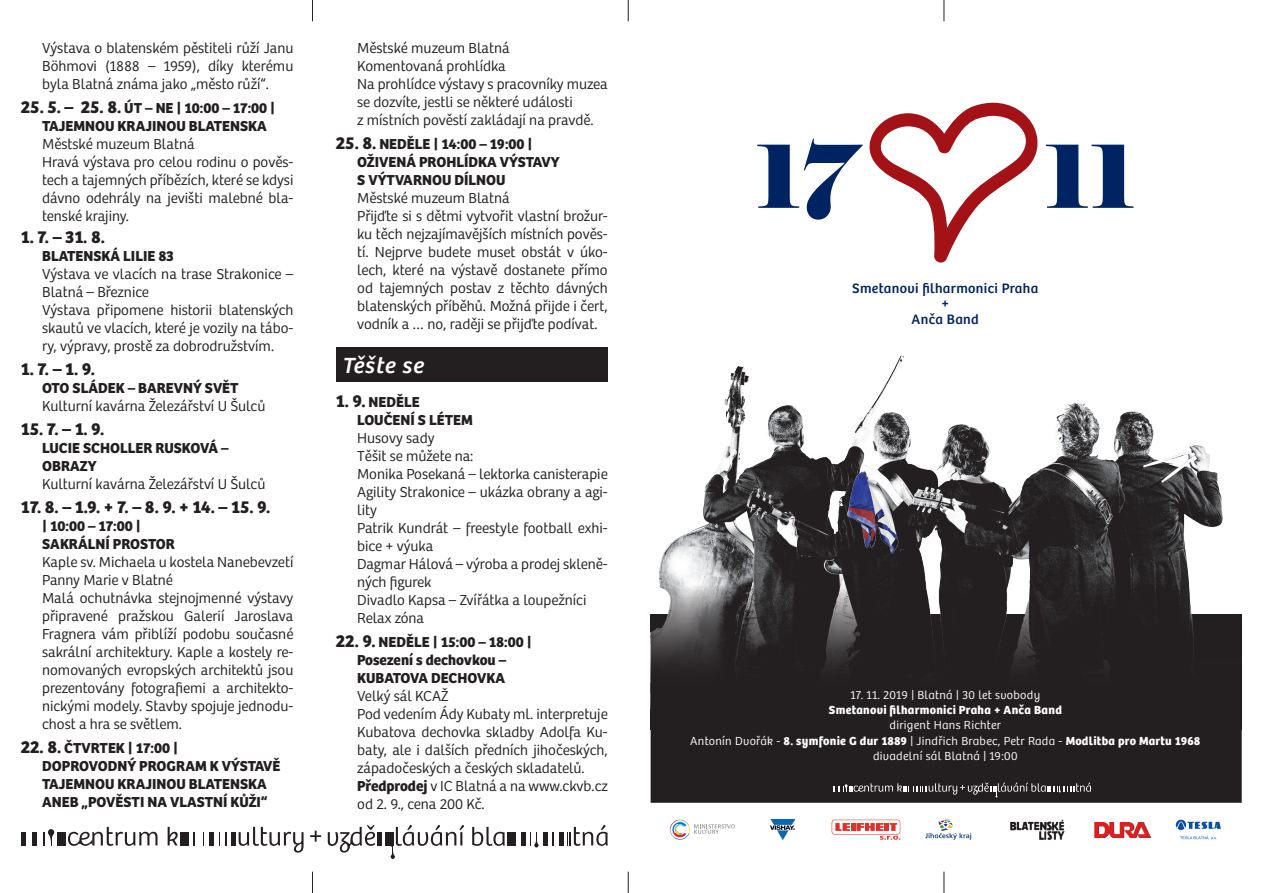
<style>
.page{position:relative;width:1263px;height:893px;background:#fff}
.page>*{position:absolute;margin:0;border:0;box-sizing:border-box;transform-origin:0 0}
.t1{font:italic 22.8px "Bree";letter-spacing:.045em;color:#fff}
.t2{font:18px "Bree Bold Office";color:#231f20}
.t3{font:15px/18px "Bree Light Office";color:#231f20}
.t4{font:15px/18px "Bree Bold Office";color:#231f20}
.t5{font:14.1px/15.6px "Bree";letter-spacing:.025em;color:#002361;text-align:center}
.t6{font:300 12.15px/15.3px "Bree";letter-spacing:.025em;color:#fff;text-align:center}
.s1{font-size:18px}
.s2{font-family:"Bree Bold Office"}
.s3{font-weight:700}
</style>
<div class="page">
<svg style="left:312px;top:872px;width:1px;height:21px"></svg>
<svg style="left:628px;top:872px;width:1px;height:21px"></svg>
<svg style="left:944px;top:872px;width:1px;height:21px"></svg>
<svg style="left:312px;top:0;width:1px;height:21px"></svg>
<svg style="left:628px;top:0;width:1px;height:21px"></svg>
<svg style="left:944px;top:0;width:1px;height:21px"></svg>
<div style="left:543px;top:832px;width:5px;height:13px;background:#231f20"></div>
<svg style="left:193px;top:832px;width:1px;height:13px"></svg>
<svg style="left:203px;top:832px;width:1px;height:13px"></svg>
<svg style="left:219px;top:832px;width:7px;height:13px"></svg>
<hr style="left:21px;top:832px;width:4px;height:13px;background:#231f20">
<hr style="left:32px;top:832px;width:4px;height:13px;background:#231f20">
<hr style="left:209px;top:832px;width:4px;height:13px;background:#231f20">
<hr style="left:232px;top:832px;width:4px;height:13px;background:#231f20">
<hr style="left:378px;top:832px;width:4px;height:13px;background:#231f20">
<div style="left:57px;top:832px;width:8px;height:13px;background:#231f20"></div>
<div style="left:180px;top:832px;width:9px;height:13px;background:#231f20"></div>
<div style="left:385px;top:832px;width:8px;height:13px;background:#231f20"></div>
<svg style="left:168px;top:827px;width:10px;height:18px"></svg>
<svg style="left:239px;top:827px;width:65px;height:26px"></svg>
<svg style="left:553px;top:832px;width:1px;height:13px"></svg>
<svg style="left:530px;top:832px;width:8px;height:15px"></svg>
<hr style="left:522px;top:832px;width:4px;height:13px;background:#231f20">
<hr style="left:559px;top:832px;width:4px;height:13px;background:#231f20">
<div style="left:507px;top:832px;width:8px;height:13px;background:#231f20"></div>
<svg style="left:567px;top:825px;width:41px;height:21px"></svg>
<svg style="left:310px;top:831px;width:11px;height:11px"></svg>
<svg style="left:44px;top:829px;width:10px;height:17px"></svg>
<svg style="left:389px;top:825px;width:75px;height:34px"></svg>
<svg style="left:328px;top:825px;width:47px;height:28px"></svg>
<svg style="left:68px;top:827px;width:90px;height:19px"></svg>
<svg style="left:472px;top:827px;width:33px;height:19px"></svg>
<div style="left:336px;top:348px;width:272px;height:34px;background:#231f20"></div>
<img style="left:659px;top:355px;width:564px;height:226px">
<img style="left:840px;top:465px;width:69px;height:98px">
<svg style="left:651px;top:581px;width:591px;height:222px;background:#2e2a2b"></svg>
<svg style="left:1046px;top:145px;width:87px;height:63px"></svg>
<svg style="left:757px;top:103px;width:281px;height:160px"></svg>
<svg style="left:833px;top:782px;width:258px;height:15px;background:#484546"></svg>
<img style="left:770px;top:820px;width:24px;height:20px">
<svg style="left:832px;top:820px;width:69px;height:20px"></svg>
<img style="left:1094px;top:822px;width:57px;height:15px">
<img style="left:1011px;top:820px;width:54px;height:20px">
<svg style="left:1180px;top:836px;width:37px;height:4px"></svg>
<svg style="left:1176px;top:820px;width:45px;height:10px"></svg>
<svg style="left:670px;top:820px;width:65px;height:20px"></svg>
<svg style="left:925px;top:820px;width:46px;height:20px"></svg>
<p class="t3" style="left:42px;top:39px;width:253px;text-align:justify">Výstava o blatenském pěstiteli růží Janu Böhmovi (1888 – 1959), díky kterému byla Blatná známa jako „město růží“.</p>
<p class="t4" style="left:21px;top:99px;width:256px"><span class="s1">25. 5. – 25. 8.</span> ÚT – NE | 10:00 – 17:00 |</p>
<p class="t4" style="left:42px;top:117px;width:226px">TAJEMNOU KRAJINOU BLATENSKA</p>
<p class="t3" style="left:42px;top:135px;width:154px">Městské muzeum Blatná</p>
<p class="t3" style="left:42px;top:153px;width:253px;text-align:justify">Hravá výstava pro celou rodinu o pověs&shy;tech a tajemných příbězích, které se kdysi dávno odehrály na jevišti malebné bla&shy;tenské krajiny.</p>
<p class="t2" style="left:21px;top:226px;width:85px">1. 7. – 31. 8.</p>
<p class="t4" style="left:42px;top:247px;width:133px">BLATENSKÁ LILIE 83</p>
<p class="t3" style="left:42px;top:265px;width:253px">Výstava ve vlacích na trase Strakonice –<br>Blatná – Březnice</p>
<p class="t3" style="left:42px;top:301px;width:253px;text-align:justify">Výstava připomene historii blatenských skautů ve vlacích, které je vozily na tábo&shy;ry, výpravy, prostě za dobrodružstvím.</p>
<p class="t2" style="left:21px;top:358px;width:76px">1. 7. – 1. 9.</p>
<p class="t4" style="left:42px;top:379px;width:198px">OTO SLÁDEK – BAREVNÝ SVĚT</p>
<p class="t3" style="left:42px;top:397px;width:225px">Kulturní kavárna Železářství U Šulců</p>
<p class="t2" style="left:21px;top:418px;width:85px">15. 7. – 1. 9.</p>
<p class="t4" style="left:42px;top:439px;width:188px">LUCIE SCHOLLER RUSKOVÁ –</p>
<p class="t4" style="left:42px;top:457px;width:56px">OBRAZY</p>
<p class="t3" style="left:42px;top:475px;width:225px">Kulturní kavárna Železářství U Šulců</p>
<p class="t2" style="left:21px;top:496px;width:251px">17. 8. – 1.9. + 7. – 8. 9. + 14. – 15. 9.</p>
<p class="t4" style="left:42px;top:517px;width:100px">| 10:00 – 17:00 |</p>
<p class="t4" style="left:42px;top:535px;width:134px">SAKRÁLNÍ PROSTOR</p>
<p class="t3" style="left:42px;top:553px;width:253px">Kaple sv. Michaela u kostela Nanebevzetí<br>Panny Marie v Blatné</p>
<p class="t3" style="left:42px;top:589px;width:253px;text-align:justify">Malá ochutnávka stejnojmenné výstavy připravené pražskou Galerií Jaroslava Fragnera vám přiblíží podobu současné sakrální architektury. Kaple a kostely re&shy;nomovaných evropských architektů jsou prezentovány fotografiemi a architekto&shy;nickými modely. Stavby spojuje jednodu&shy;chost a hra se světlem.</p>
<p class="t4" style="left:21px;top:739px;width:159px"><span class="s1">22. 8.</span> ČTVRTEK | 17:00 |</p>
<p class="t4" style="left:42px;top:757px;width:240px">DOPROVODNÝ PROGRAM K VÝSTAVĚ<br>TAJEMNOU KRAJINOU BLATENSKA<br>ANEB „POVĚSTI NA VLASTNÍ KŮŽI“</p>
<p class="t3" style="left:357px;top:39px;width:154px">Městské muzeum Blatná</p>
<p class="t3" style="left:357px;top:57px;width:150px">Komentovaná prohlídka</p>
<p class="t3" style="left:357px;top:75px;width:252px">Na prohlídce výstavy s pracovníky muzea se dozvíte, jestli se některé události</p>
<p class="t3" style="left:357px;top:111px;width:238px">z místních pověstí zakládají na pravdě.</p>
<p class="t4" style="left:336px;top:135px;width:198px"><span class="s1">25. 8.</span> NEDĚLE | 14:00 – 19:00 |</p>
<p class="t4" style="left:357px;top:153px;width:204px">OŽIVENÁ PROHLÍDKA VÝSTAVY</p>
<p class="t4" style="left:357px;top:171px;width:150px">S VÝTVARNOU DÍLNOU</p>
<p class="t3" style="left:357px;top:189px;width:154px">Městské muzeum Blatná</p>
<p class="t3" style="left:357px;top:207px;width:252px;text-align:justify">Přijďte si s dětmi vytvořit vlastní brožur&shy;ku těch nejzajímavějších místních pověs&shy;tí. Nejprve budete muset obstát v úko&shy;lech, které na výstavě dostanete přímo od tajemných postav z těchto dávných blatenských příběhů. Možná přijde i čert, vodník a … no, raději se přijďte podívat.</p>
<p class="t1" style="left:342px;top:352px;width:83px">Těšte se</p>
<p class="t4" style="left:336px;top:393px;width:85px"><span class="s1">1. 9.</span> NEDĚLE</p>
<p class="t4" style="left:357px;top:411px;width:117px">LOUČENÍ S LÉTEM</p>
<p class="t3" style="left:357px;top:429px;width:79px">Husovy sady</p>
<p class="t3" style="left:357px;top:447px;width:118px">Těšit se můžete na:</p>
<p class="t3" style="left:357px;top:465px;width:252px">Monika Posekaná – lektorka canisterapie</p>
<p class="t3" style="left:357px;top:483px;width:252px">Agility Strakonice – ukázka obrany a agi&shy;lity</p>
<p class="t3" style="left:357px;top:519px;width:252px">Patrik Kundrát – freestyle football exhi&shy;bice + výuka</p>
<p class="t3" style="left:357px;top:555px;width:252px">Dagmar Hálová – výroba a prodej skleně&shy;ných figurek</p>
<p class="t3" style="left:357px;top:591px;width:231px">Divadlo Kapsa – Zvířátka a loupežníci</p>
<p class="t3" style="left:357px;top:609px;width:68px">Relax zóna</p>
<p class="t4" style="left:336px;top:633px;width:197px"><span class="s1">22. 9.</span> NEDĚLE | 15:00 – 18:00 |</p>
<p class="t4" style="left:357px;top:651px;width:150px">Posezení s dechovkou –</p>
<p class="t4" style="left:357px;top:669px;width:149px">KUBATOVA DECHOVKA</p>
<p class="t3" style="left:357px;top:687px;width:93px">Velký sál KCAŽ</p>
<p class="t3" style="left:357px;top:705px;width:252px;text-align:justify">Pod vedením Ády Kubaty ml. interpretuje Kubatova dechovka skladby Adolfa Ku&shy;baty, ale i dalších předních jihočeských, západočeských a českých skladatelů.</p>
<p class="t3" style="left:357px;top:777px;width:252px"><span class="s2">Předprodej</span> v IC Blatná a na www.ckvb.cz od 2. 9., cena 200 Kč.</p>
<p class="t5" style="left:852px;top:280px;width:188px">Smetanovi filharmonici Praha +<br>Anča Band</p>
<p class="t6" style="left:690px;top:687px;width:512px">17. 11. 2019 | Blatná | 30 let svobody<br><span class="s3">Smetanovi filharmonici Praha + Anča Band<br></span>dirigent Hans Richter<br>Antonín Dvořák - <span class="s3">8. symfonie G dur 1889</span> | Jindřich Brabec, Petr Rada - <span class="s3">Modlitba pro Martu 1968 </span>divadelní sál Blatná | 19:00</p>
</div>
